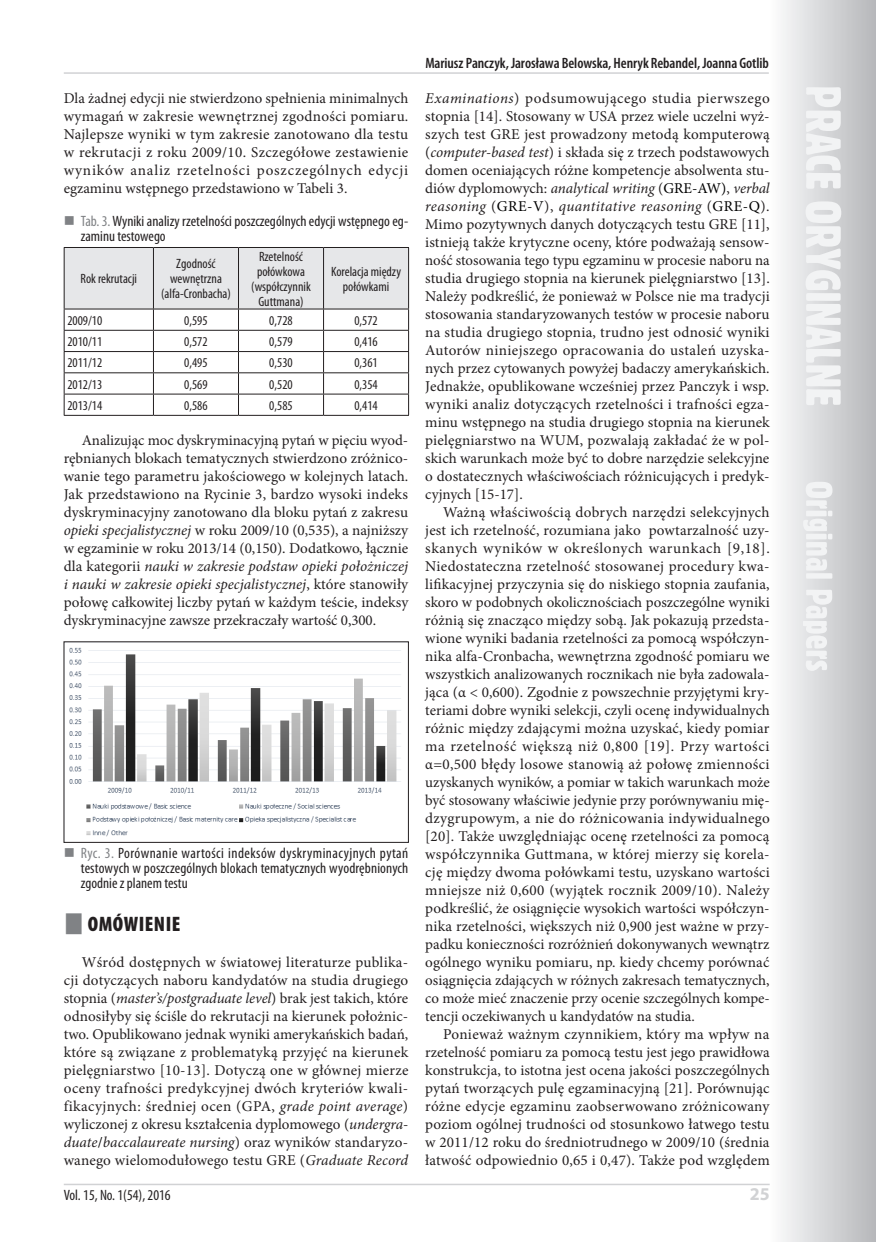
<style>
.page{position:relative;width:876px;height:1242px;background:#fff}
.page>*{position:absolute;margin:0;border:0;box-sizing:border-box;transform-origin:0 0}
.srodtytul{font:900 condensed 21px "Myriad Pro";letter-spacing:.02em;color:#231f20}
.t1{font:700 18px "Myriad Pro";color:#d1d2d4}
.Body_Text{font:15px/18px "Minion Pro";color:#231f20;text-align:justify}
.Rycina_tytuł{font:condensed 15px/15px "Myriad Pro";color:#231f20;text-align:justify}
.tabela_tytul{font:condensed 15px/15px "Myriad Pro";color:#231f20}
.t2{font:600 condensed 15px "Myriad Pro";letter-spacing:-.005em;color:#231f20}
.Table_Text_Center{font:condensed 13.5px/15px "Myriad Pro";color:#231f20;text-align:center}
.Table_Text{font:condensed 13.5px "Myriad Pro";color:#231f20}
.s1{color:#808285}
.s2{font-style:italic}
.s3{color:#000}
</style>
<div class="page">
<svg style="left:782px;top:0;width:94px;height:1242px;background:#d3d4d6"></svg>
<svg style="left:803px;top:87px;width:38px;height:584px"></svg>
<hr style="left:64px;top:1183px;width:706px;height:2px;background:#d1d2d4">
<hr style="left:64px;top:72px;width:705px;height:2px;background:#d1d2d4">
<svg style="left:64px;top:248px;width:345px;height:167px"></svg>
<hr style="left:64px;top:415px;width:89px;height:1px;background:#231f20">
<hr style="left:153px;top:415px;width:85px;height:1px;background:#231f20">
<hr style="left:238px;top:415px;width:86px;height:1px;background:#231f20">
<hr style="left:324px;top:415px;width:85px;height:1px;background:#231f20">
<hr style="left:64px;top:247px;width:89px;height:1px;background:#231f20">
<hr style="left:64px;top:248px;width:1px;height:61px;background:#231f20">
<hr style="left:153px;top:247px;width:85px;height:1px;background:#231f20">
<hr style="left:238px;top:247px;width:86px;height:1px;background:#231f20">
<hr style="left:324px;top:247px;width:85px;height:1px;background:#231f20">
<hr style="left:408px;top:248px;width:1px;height:61px;background:#231f20">
<hr style="left:64px;top:309px;width:89px;height:1px;background:#231f20">
<hr style="left:153px;top:309px;width:85px;height:1px;background:#231f20">
<hr style="left:238px;top:309px;width:86px;height:1px;background:#231f20">
<hr style="left:324px;top:309px;width:85px;height:1px;background:#231f20">
<img style="left:69px;top:647px;width:332px;height:190px">
<p class="Body_Text" style="left:64px;top:89px;width:346px">Dla żadnej edycji nie stwierdzono spełnienia minimalnych wymagań w zakresie wewnętrznej zgodności pomiaru.<br>Najlepsze wyniki w tym zakresie zanotowano dla testu w rekrutacji z roku 2009/10. Szczegółowe zestawienie wyników analiz rzetelności poszczególnych edycji egzaminu wstępnego przedstawiono w Tabeli 3.</p>
<p class="tabela_tytul" style="left:81px;top:213px;width:329px"><span class="s1">Tab. 3.</span> Wyniki analizy rzetelności poszczególnych edycji wstępnego eg&shy;zaminu testowego</p>
<p class="Table_Text_Center" style="left:81px;top:271px;width:58px">Rok rekrutacji</p>
<p class="Table_Text_Center" style="left:161px;top:256px;width:71px">Zgodność wewnętrzna (alfa-Cronbacha)</p>
<p class="Table_Text_Center" style="left:251px;top:249px;width:61px">Rzetelność połówkowa (współczynnik<br>Guttmana)</p>
<p class="Table_Text_Center" style="left:331px;top:264px;width:71px">Korelacja między połówkami</p>
<p class="Table_Text" style="left:67px;top:312px;width:36px">2009/10</p>
<p class="Table_Text_Center" style="left:184px;top:312px;width:25px">0,595</p>
<p class="Table_Text_Center" style="left:269px;top:312px;width:25px">0,728</p>
<p class="Table_Text_Center" style="left:354px;top:312px;width:25px">0,572</p>
<p class="Table_Text" style="left:67px;top:333px;width:36px">2010/11</p>
<p class="Table_Text_Center" style="left:184px;top:334px;width:25px">0,572</p>
<p class="Table_Text_Center" style="left:269px;top:334px;width:25px">0,579</p>
<p class="Table_Text_Center" style="left:354px;top:334px;width:25px">0,416</p>
<p class="Table_Text" style="left:67px;top:355px;width:36px">2011/12</p>
<p class="Table_Text_Center" style="left:184px;top:355px;width:25px">0,495</p>
<p class="Table_Text_Center" style="left:269px;top:355px;width:25px">0,530</p>
<p class="Table_Text_Center" style="left:354px;top:355px;width:25px">0,361</p>
<p class="Table_Text" style="left:67px;top:376px;width:36px">2012/13</p>
<p class="Table_Text_Center" style="left:184px;top:376px;width:25px">0,569</p>
<p class="Table_Text_Center" style="left:269px;top:376px;width:25px">0,520</p>
<p class="Table_Text_Center" style="left:354px;top:376px;width:25px">0,354</p>
<p class="Table_Text" style="left:67px;top:397px;width:36px">2013/14</p>
<p class="Table_Text_Center" style="left:184px;top:398px;width:25px">0,586</p>
<p class="Table_Text_Center" style="left:269px;top:398px;width:25px">0,585</p>
<p class="Table_Text_Center" style="left:354px;top:398px;width:25px">0,414</p>
<p class="Body_Text" style="left:64px;top:431px;width:346px;text-indent:18px">Analizując moc dyskryminacyjną pytań w pięciu wyod&shy;rębnianych blokach tematycznych stwierdzono zróżnico&shy;wanie tego parametru jakościowego w kolejnych latach.<br>Jak przedstawiono na Rycinie 3, bardzo wysoki indeks dyskryminacyjny zanotowano dla bloku pytań z zakresu <span class="s2">opieki specjalistycznej</span> w roku 2009/10 (0,535), a najniższy w egzaminie w roku 2013/14 (0,150). Dodatkowo, łącznie dla kategorii <span class="s2">nauki w zakresie podstaw opieki położniczej i nauki w zakresie opieki specjalistycznej</span>, które stanowiły połowę całkowitej liczby pytań w każdym teście, indeksy dyskryminacyjne zawsze przekraczały wartość 0,300.</p>
<p class="Rycina_tytuł" style="left:81px;top:845px;width:329px"><span class="s1">Ryc. 3.</span> Porównanie wartości indeksów dyskryminacyjnych pytań testowych w poszczególnych blokach tematycznych wyodrębnionych zgodnie z planem testu</p>
<p class="srodtytul" style="left:88px;top:912px;width:94px">OMÓWIENIE</p>
<p class="Body_Text" style="left:64px;top:953px;width:346px;text-indent:18px">Wśród dostępnych w światowej literaturze publika&shy;cji dotyczących naboru kandydatów na studia drugiego stopnia (<span class="s2">master’s/postgraduate level</span>) brak jest takich, które odnosiłyby się ściśle do rekrutacji na kierunek położnic&shy;two. Opublikowano jednak wyniki amerykańskich badań, które są związane z problematyką przyjęć na kierunek pielęgniarstwo [10-13]. Dotyczą one w głównej mierze oceny trafności predykcyjnej dwóch kryteriów kwali&shy;fikacyjnych: średniej ocen (GPA, <span class="s2">grade point average</span>) wyliczonej z okresu kształcenia dyplomowego (<span class="s2">undergra&shy;duate</span><span class="s3">/</span><span class="s2">baccalaureate nursing</span>) oraz wyników standaryzo&shy;wanego wielomodułowego testu GRE (<span class="s2">Graduate Record</span></p>
<p class="t2" style="left:425px;top:55px;width:345px">Mariusz Panczyk, Jarosława Belowska, Henryk Rebandel, Joanna Gotlib</p>
<p class="Body_Text" style="left:425px;top:89px;width:346px"><span class="s2">Examinations</span>) podsumowującego studia pierwszego stopnia [14]. Stosowany w USA przez wiele uczelni wyż&shy;szych test GRE jest prowadzony metodą komputerową (<span class="s2">computer-based test</span>) i składa się z trzech podstawowych domen oceniających różne kompetencje absolwenta stu&shy;diów dyplomowych: <span class="s2">analytical writing</span> (<span class="s3">GRE-AW)</span>, <span class="s2">verbal reasoning</span> (<span class="s3">GRE-V</span>), <span class="s2">quantitative reasoning</span> (<span class="s3">GRE-Q</span>).<br>Mimo pozytywnych danych dotyczących testu GRE [11], istnieją także krytyczne oceny, które podważają sensow&shy;ność stosowania tego typu egzaminu w procesie naboru na studia drugiego stopnia na kierunek pielęgniarstwo [13].<br>Należy podkreślić, że ponieważ w Polsce nie ma tradycji stosowania standaryzowanych testów w procesie naboru na studia drugiego stopnia, trudno jest odnosić wyniki Autorów niniejszego opracowania do ustaleń uzyska&shy;nych przez cytowanych powyżej badaczy amerykańskich.<br>Jednakże, opublikowane wcześniej przez Panczyk i wsp. wyniki analiz dotyczących rzetelności i trafności egza&shy;minu wstępnego na studia drugiego stopnia na kierunek pielęgniarstwo na WUM, pozwalają zakładać że w pol&shy;skich warunkach może być to dobre narzędzie selekcyjne o dostatecznych właściwościach różnicujących i predyk&shy;cyjnych [15-17].</p>
<p class="Body_Text" style="left:425px;top:503px;width:346px;text-indent:18px">Ważną właściwością dobrych narzędzi selekcyjnych jest ich rzetelność, rozumiana jako powtarzalność uzy&shy;skanych wyników w określonych warunkach [9,18].<br>Niedostateczna rzetelność stosowanej procedury kwa&shy;lifikacyjnej przyczynia się do niskiego stopnia zaufania, skoro w podobnych okolicznościach poszczególne wyniki różnią się znacząco między sobą. Jak pokazują przedsta&shy;wione wyniki badania rzetelności za pomocą współczyn&shy;nika alfa-Cronbacha, wewnętrzna zgodność pomiaru we wszystkich analizowanych rocznikach nie była zadowala&shy;jąca (α &lt; 0,600). Zgodnie z powszechnie przyjętymi kry&shy;teriami dobre wyniki selekcji, czyli ocenę indywidualnych różnic między zdającymi można uzyskać, kiedy pomiar ma rzetelność większą niż 0,800 [19]. Przy wartości α=0,500 błędy losowe stanowią aż połowę zmienności uzyskanych wyników, a pomiar w takich warunkach może być stosowany właściwie jedynie przy porównywaniu mię&shy;dzygrupowym, a nie do różnicowania indywidualnego [20]. Także uwzględniając ocenę rzetelności za pomocą współczynnika Guttmana, w której mierzy się korela&shy;cję między dwoma połówkami testu, uzyskano wartości mniejsze niż 0,600 (wyjątek rocznik 2009/10). Należy podkreślić, że osiągnięcie wysokich wartości współczyn&shy;nika rzetelności, większych niż 0,900 jest ważne w przy&shy;padku konieczności rozróżnień dokonywanych wewnątrz ogólnego wyniku pomiaru, np. kiedy chcemy porównać osiągnięcia zdających w różnych zakresach tematycznych, co może mieć znaczenie przy ocenie szczególnych kompe&shy;tencji oczekiwanych u kandydatów na studia.</p>
<p class="Body_Text" style="left:425px;top:1025px;width:346px;text-indent:18px">Ponieważ ważnym czynnikiem, który ma wpływ na rzetelność pomiaru za pomocą testu jest jego prawidłowa konstrukcja, to istotna jest ocena jakości poszczególnych pytań tworzących pulę egzaminacyjną [21]. Porównując różne edycje egzaminu zaobserwowano zróżnicowany poziom ogólnej trudności od stosunkowo łatwego testu w 2011/12 roku do średniotrudnego w 2009/10 (średnia łatwość odpowiednio 0,65 i 0,47). Także pod względem</p>
<p class="Rycina_tytuł" style="left:64px;top:1187px;width:108px">Vol. 15, No. 1(54), 2016</p>
<p class="t1" style="left:750px;top:1182px;width:21px">25</p>
</div>
